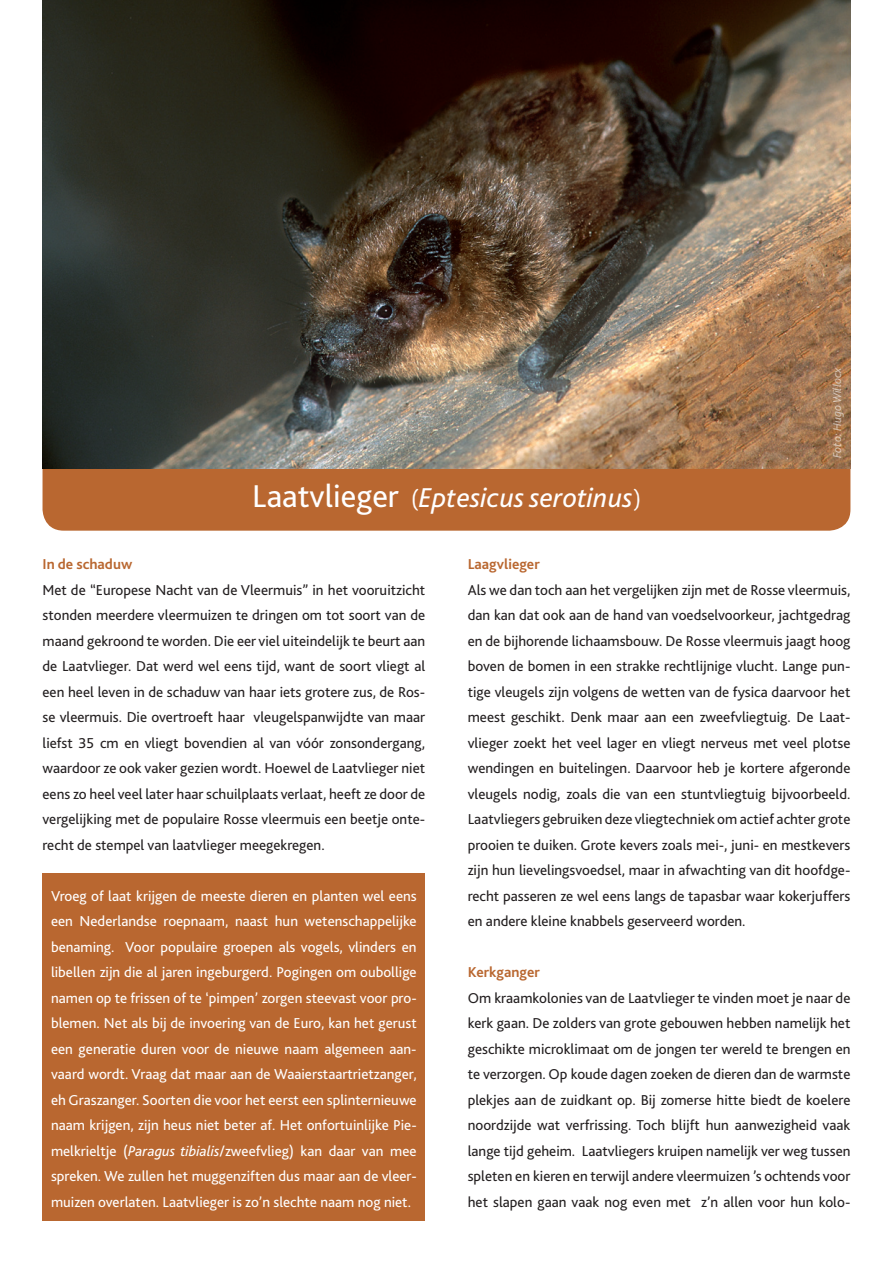
<style>
.page{position:relative;width:893px;height:1263px;background:#fff}
.page>*{position:absolute;margin:0;border:0;box-sizing:border-box;transform-origin:0 0}
.t1{font:italic 28.5px "Bliss 2";color:#fff}
.t2{font:15px/25.5px "Bliss 2";color:#231f20;text-align:justify}
.t3{font:15px/25.5px "Bliss 2";color:#fff;text-align:justify}
.t4{font:700 15px "Bliss 2";color:#b96730}
.t5{font:italic 12px "Bliss 2";color:#fff}
.s1{font-style:normal;font-size:33px}
.s2{font-family:"Beo Sans R11";font-style:normal}
.s3{font-style:italic}
</style>
<div class="page">
<div style="left:43px;top:425px;width:807px;height:106px;background:#b96730;border-radius:21px"></div>
<img style="left:43px;top:0;width:807px;height:468px">
<div style="left:43px;top:873px;width:382px;height:347px;background:#b96730"></div>
<h1 class="t1" style="left:252px;top:480px;width:390px"><span class="s1">Laatvlieger</span> <span class="s2">(</span>Eptesicus serotinus<span class="s2">)</span></h1>
<p class="t5" style="left:830px;top:458px;width:93px;rotate:-90deg">Foto: Hugo Willocx</p>
<p class="t4" style="left:43px;top:555px;width:91px">In de schaduw</p>
<p class="t2" style="left:43px;top:576px;width:384px">Met de “Europese Nacht van de Vleermuis” in het vooruitzicht stonden meerdere vleermuizen te dringen om tot soort van de maand gekroond te worden. Die eer viel uiteindelijk te beurt aan de Laatvlieger. Dat werd wel eens tijd, want de soort vliegt al een heel leven in de schaduw van haar iets grotere zus, de Ros&shy;se vleermuis. Die overtroeft haar vleugelspanwijdte van maar liefst 35 cm en vliegt bovendien al van vóór zonsondergang, waardoor ze ook vaker gezien wordt. Hoewel de Laatvlieger niet eens zo heel veel later haar schuilplaats verlaat, heeft ze door de vergelijking met de populaire Rosse vleermuis een beetje onte&shy;recht de stempel van laatvlieger meegekregen.</p>
<p class="t3" style="left:51px;top:882px;width:367px">Vroeg of laat krijgen de meeste dieren en planten wel eens een Nederlandse roepnaam, naast hun wetenschappelijke benaming. Voor populaire groepen als vogels, vlinders en libellen zijn die al jaren ingeburgerd. Pogingen om oubollige namen op te frissen of te ‘pimpen’ zorgen steevast voor pro&shy;blemen. Net als bij de invoering van de Euro, kan het gerust een generatie duren voor de nieuwe naam algemeen aan&shy;vaard wordt. Vraag dat maar aan de Waaierstaartrietzanger, eh Graszanger. Soorten die voor het eerst een splinternieuwe naam krijgen, zijn heus niet beter af. Het onfortuinlijke Pie&shy;melkrieltje (<span class="s3">Paragus tibialis</span>/zweefvlieg) kan daar van mee spreken. We zullen het muggenziften dus maar aan de vleer&shy;muizen overlaten. Laatvlieger is zo’n slechte naam nog niet.</p>
<p class="t4" style="left:468px;top:555px;width:74px">Laagvlieger</p>
<p class="t2" style="left:468px;top:576px;width:384px">Als we dan toch aan het vergelijken zijn met de Rosse vleermuis, dan kan dat ook aan de hand van voedselvoorkeur, jachtgedrag en de bijhorende lichaamsbouw. De Rosse vleermuis jaagt hoog boven de bomen in een strakke rechtlijnige vlucht. Lange pun&shy;tige vleugels zijn volgens de wetten van de fysica daarvoor het meest geschikt. Denk maar aan een zweefvliegtuig. De Laat&shy;vlieger zoekt het veel lager en vliegt nerveus met veel plotse wendingen en buitelingen. Daarvoor heb je kortere afgeronde vleugels nodig, zoals die van een stuntvliegtuig bijvoorbeeld.<br>Laatvliegers gebruiken deze vliegtechniek om actief achter grote prooien te duiken. Grote kevers zoals mei-, juni- en mestkevers zijn hun lievelingsvoedsel, maar in afwachting van dit hoofdge&shy;recht passeren ze wel eens langs de tapasbar waar kokerjuffers en andere kleine knabbels geserveerd worden.</p>
<p class="t4" style="left:468px;top:963px;width:74px">Kerkganger</p>
<p class="t2" style="left:468px;top:984px;width:384px">Om kraamkolonies van de Laatvlieger te vinden moet je naar de kerk gaan. De zolders van grote gebouwen hebben namelijk het geschikte microklimaat om de jongen ter wereld te brengen en te verzorgen. Op koude dagen zoeken de dieren dan de warmste plekjes aan de zuidkant op. Bij zomerse hitte biedt de koelere noordzijde wat verfrissing. Toch blijft hun aanwezigheid vaak lange tijd geheim. Laatvliegers kruipen namelijk ver weg tussen spleten en kieren en terwijl andere vleermuizen ’s ochtends voor het slapen gaan vaak nog even met z’n allen voor hun kolo-</p>
</div>
